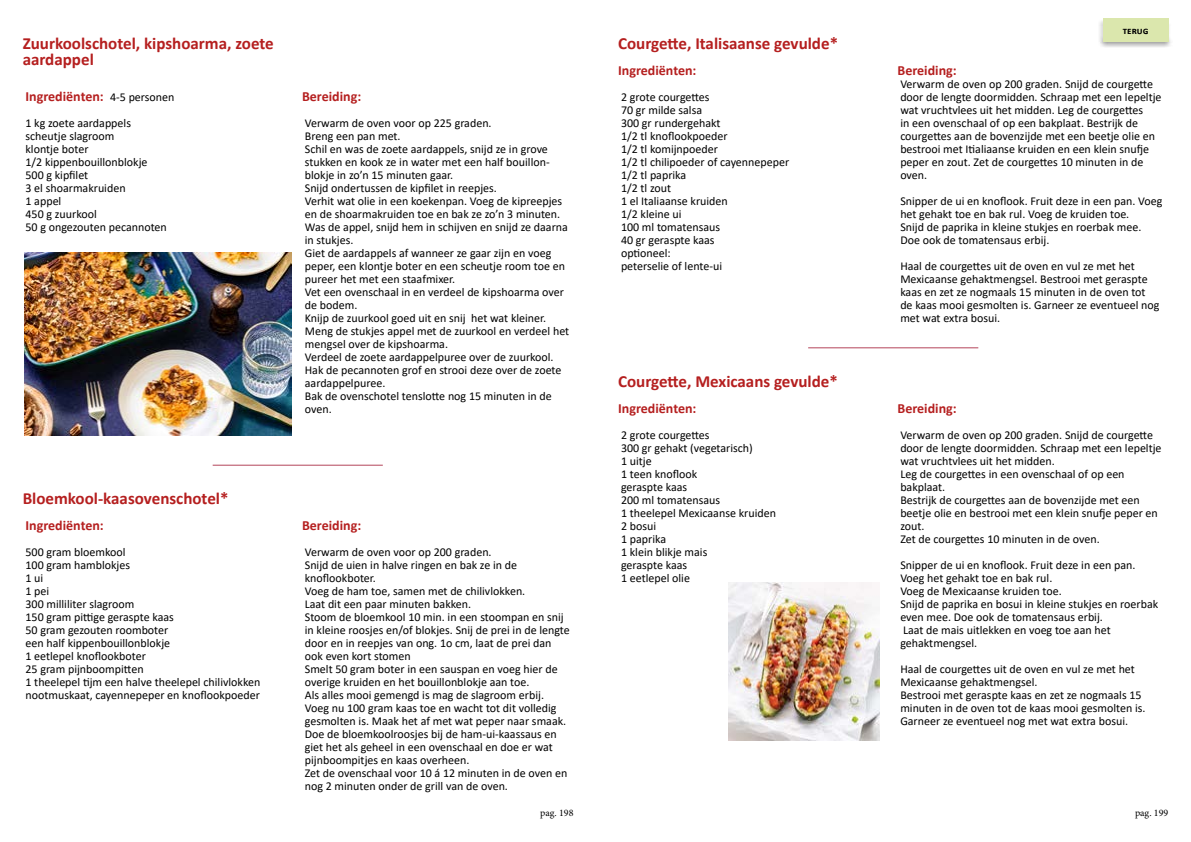
<style>
.page{position:relative;width:1191px;height:842px;background:#fff}
.page>*{position:absolute;margin:0;border:0;box-sizing:border-box;transform-origin:0 0}
.t1{font:700 17px/16px "Calibri";color:#b51f1f}
.t2{font:700 14px "Calibri";color:#b51f1f}
.t3{font:12px/13px "Calibri";color:#000}
.t4{font:10px "Minion Pro";color:#000}
.t5{font:700 10px "Calibri";color:#000}
.s1{font-weight:400;font-size:12px;color:#000}
</style>
<div class="page">
<div style="left:1097px;top:18px;width:75px;height:29px;background:#000;opacity:.75"></div>
<div style="left:1103px;top:18px;width:65px;height:24px;background:#dbe7ad"></div>
<hr style="left:213px;top:465px;width:170px;height:1px;background:#b4445a">
<img style="left:25px;top:253px;width:266px;height:183px">
<hr style="left:808px;top:348px;width:170px;height:1px;background:#b4445a">
<img style="left:728px;top:582px;width:151px;height:158px">
<h1 class="t1" style="left:23px;top:35px;width:252px">Zuurkoolschotel, kipshoarma, zoete aardappel</h1>
<p class="t2" style="left:26px;top:86px;width:150px">Ingrediënten: <span class="s1">4-5 personen</span></p>
<p class="t3" style="left:26px;top:116px;width:143px">1 kg zoete aardappels scheutje slagroom<br>klontje boter<br>1/2 kippenbouillonblokje<br>500 g kipfilet<br>3 el shoarmakruiden<br>1 appel<br>450 g zuurkool<br>50 g ongezouten pecannoten</p>
<h1 class="t1" style="left:23px;top:490px;width:207px">Bloemkool-kaasovenschotel*</h1>
<p class="t2" style="left:26px;top:515px;width:80px">Ingrediënten:</p>
<p class="t3" style="left:26px;top:545px;width:236px">500 gram bloemkool<br>100 gram hamblokjes<br>1 ui<br>1 pei<br>300 milliliter slagroom<br>150 gram pittige geraspte kaas<br>50 gram gezouten roomboter<br>een half kippenbouillonblokje<br>1 eetlepel knoflookboter<br>25 gram pijnboompitten<br>1 theelepel tijm een halve theelepel chilivlokken nootmuskaat, cayennepeper en knoflookpoeder</p>
<p class="t2" style="left:302px;top:86px;width:61px">Bereiding:</p>
<p class="t3" style="left:305px;top:116px;width:266px">Verwarm de oven voor op 225 graden.<br>Breng een pan met.<br>Schil en was de zoete aardappels, snijd ze in grove stukken en kook ze in water met een half bouillon&shy;blokje in zo’n 15 minuten gaar.<br>Snijd ondertussen de kipfilet in reepjes.<br>Verhit wat olie in een koekenpan. Voeg de kipreepjes en de shoarmakruiden toe en bak ze zo’n 3 minuten.<br>Was de appel, snijd hem in schijven en snijd ze daarna in stukjes.<br>Giet de aardappels af wanneer ze gaar zijn en voeg peper, een klontje boter en een scheutje room toe en pureer het met een staafmixer.<br>Vet een ovenschaal in en verdeel de kipshoarma over de bodem.<br>Knijp de zuurkool goed uit en snij het wat kleiner.<br>Meng de stukjes appel met de zuurkool en verdeel het mengsel over de kipshoarma.<br>Verdeel de zoete aardappelpuree over de zuurkool.<br>Hak de pecannoten grof en strooi deze over de zoete aardappelpuree.<br>Bak de ovenschotel tenslotte nog 15 minuten in de oven.</p>
<p class="t2" style="left:302px;top:515px;width:61px">Bereiding:</p>
<p class="t3" style="left:305px;top:545px;width:266px">Verwarm de oven voor op 200 graden.<br>Snijd de uien in halve ringen en bak ze in de knoflookboter.<br>Voeg de ham toe, samen met de chilivlokken.<br>Laat dit een paar minuten bakken.<br>Stoom de bloemkool 10 min. in een stoompan en snij in kleine roosjes en/of blokjes. Snij de prei in de lengte door en in reepjes van ong. 1o cm, laat de prei dan ook even kort stomen<br>Smelt 50 gram boter in een sauspan en voeg hier de overige kruiden en het bouillonblokje aan toe.<br>Als alles mooi gemengd is mag de slagroom erbij.<br>Voeg nu 100 gram kaas toe en wacht tot dit volledig gesmolten is. Maak het af met wat peper naar smaak.<br>Doe de bloemkoolroosjes bij de ham-ui-kaassaus en giet het als geheel in een ovenschaal en doe er wat pijnboompitjes en kaas overheen.<br>Zet de ovenschaal voor 10 á 12 minuten in de oven en nog 2 minuten onder de grill van de oven.</p>
<h1 class="t1" style="left:618px;top:35px;width:221px">Courgette, Italisaanse gevulde*</h1>
<p class="t2" style="left:618px;top:60px;width:80px">Ingrediënten:</p>
<p class="t3" style="left:621px;top:90px;width:170px">2 grote courgettes<br>70 gr milde salsa<br>300 gr rundergehakt<br>1/2 tl knoflookpoeder<br>1/2 tl komijnpoeder<br>1/2 tl chilipoeder of cayennepeper<br>1/2 tl paprika<br>1/2 tl zout<br>1 el Italiaanse kruiden<br>1/2 kleine ui<br>100 ml tomatensaus<br>40 gr geraspte kaas<br>optioneel:<br>peterselie of lente-ui</p>
<h1 class="t1" style="left:618px;top:373px;width:221px">Courgette, Mexicaans gevulde*</h1>
<p class="t2" style="left:618px;top:398px;width:80px">Ingrediënten:</p>
<p class="t3" style="left:621px;top:428px;width:156px">2 grote courgettes<br>300 gr gehakt (vegetarisch)<br>1 uitje<br>1 teen knoflook<br>geraspte kaas<br>200 ml tomatensaus<br>1 theelepel Mexicaanse kruiden<br>2 bosui<br>1 paprika<br>1 klein blikje mais<br>geraspte kaas<br>1 eetlepel olie</p>
<p class="t5" style="left:1122px;top:23px;width:27px">TERUG</p>
<p class="t2" style="left:897px;top:60px;width:61px">Bereiding:</p>
<p class="t3" style="left:900px;top:77px;width:263px">Verwarm de oven op 200 graden. Snijd de courgette door de lengte doormidden. Schraap met een lepeltje wat vruchtvlees uit het midden. Leg de courgettes<br>in een ovenschaal of op een bakplaat. Bestrijk de courgettes aan de bovenzijde met een beetje olie en bestrooi met Itialiaanse kruiden en een klein snufje peper en zout. Zet de courgettes 10 minuten in de oven.</p>
<p class="t3" style="left:900px;top:194px;width:263px">Snipper de ui en knoflook. Fruit deze in een pan. Voeg het gehakt toe en bak rul. Voeg de kruiden toe.<br>Snijd de paprika in kleine stukjes en roerbak mee.<br>Doe ook de tomatensaus erbij.</p>
<p class="t3" style="left:900px;top:259px;width:260px">Haal de courgettes uit de oven en vul ze met het Mexicaanse gehaktmengsel. Bestrooi met geraspte kaas en zet ze nogmaals 15 minuten in de oven tot de kaas mooi gesmolten is. Garneer ze eventueel nog met wat extra bosui.</p>
<p class="t2" style="left:897px;top:398px;width:61px">Bereiding:</p>
<p class="t3" style="left:900px;top:428px;width:263px">Verwarm de oven op 200 graden. Snijd de courgette door de lengte doormidden. Schraap met een lepeltje wat vruchtvlees uit het midden.<br>Leg de courgettes in een ovenschaal of op een bakplaat.<br>Bestrijk de courgettes aan de bovenzijde met een beetje olie en bestrooi met een klein snufje peper en zout.<br>Zet de courgettes 10 minuten in de oven.</p>
<p class="t3" style="left:900px;top:558px;width:259px">Snipper de ui en knoflook. Fruit deze in een pan.<br>Voeg het gehakt toe en bak rul.<br>Voeg de Mexicaanse kruiden toe.<br>Snijd de paprika en bosui in kleine stukjes en roerbak even mee. Doe ook de tomatensaus erbij.<br>Laat de mais uitlekken en voeg toe aan het gehaktmengsel.</p>
<p class="t3" style="left:900px;top:662px;width:247px">Haal de courgettes uit de oven en vul ze met het Mexicaanse gehaktmengsel.<br>Bestrooi met geraspte kaas en zet ze nogmaals 15 minuten in de oven tot de kaas mooi gesmolten is.<br>Garneer ze eventueel nog met wat extra bosui.</p>
<p class="t4" style="left:540px;top:806px;width:35px">pag. 198</p>
<p class="t4" style="left:1135px;top:806px;width:35px">pag. 199</p>
</div>
